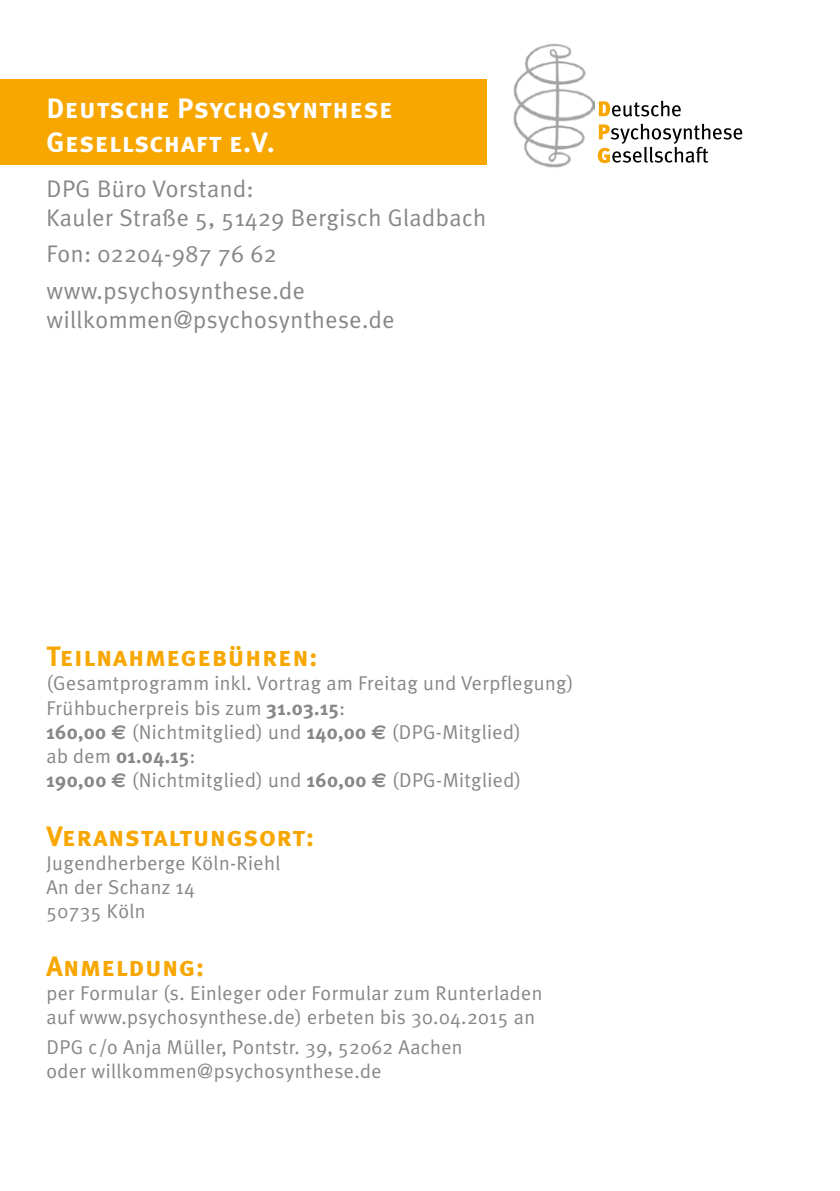
<style>
.page{position:relative;width:840px;height:1191px;background:#fff}
.page>*{position:absolute;margin:0;border:0;box-sizing:border-box;transform-origin:0 0}
.t1{font:28px "Meta Plus Bold Caps";letter-spacing:.02em;color:#f7a700}
.t2{font:28px/33.6px "Meta Plus Bold Caps";letter-spacing:.02em;color:#fff}
.t3{font:24px/28.8px "Meta Plus Normal";letter-spacing:.02em;color:#878787}
.t4{font:20px/24px "Meta Plus Normal";letter-spacing:.02em;color:#878787}
.t5{font:700 20px "Meta Plus";color:#878787}
.s1{font-family:"Meta Plus";font-weight:700}
.s2{font-family:"Euro Sans";font-weight:700}
.s3{font-family:"Meta Plus Normal";font-weight:400}
</style>
<div class="page">
<svg style="left:598px;top:101px;width:82px;height:16px"></svg>
<svg style="left:597px;top:124px;width:144px;height:39px"></svg>
<img style="left:513px;top:43px;width:81px;height:125px">
<div style="left:0;top:79px;width:486px;height:85px;background:#f7a700"></div>
<h1 class="t2" style="left:46px;top:92px;width:348px">Deutsche Psychosynthese<br>Gesellschaft e.V.</h1>
<p class="t3" style="left:46px;top:174px;width:441px">DPG Büro Vorstand:<br>Kauler Straße 5, 51429 Bergisch Gladbach</p>
<p class="t3" style="left:46px;top:235px;width:260px;line-height:36.8px">Fon: 02204-987 76 62 www.psychosynthese.de</p>
<p class="t3" style="left:46px;top:305px;width:349px">willkommen@psychosynthese.de</p>
<h1 class="t1" style="left:46px;top:640px;width:273px">Teilnahmegebühren:</h1>
<p class="t4" style="left:46px;top:671px;width:528px">(Gesamtprogramm inkl. Vortrag am Freitag und Verpflegung)<br>Frühbucherpreis bis zum <span class="s1">31.03.15</span>:<br><span class="s1">160,00</span> <span class="s2">€</span> (Nichtmitglied) und <span class="s1">140,00</span> <span class="s2">€</span> (DPG-Mitglied)</p>
<p class="t5" style="left:46px;top:744px;width:150px"><span class="s3">ab dem</span> 01.04.15<span class="s3">:</span></p>
<p class="t4" style="left:46px;top:767px;width:476px"><span class="s1">190,00</span> <span class="s2">€</span> (Nichtmitglied) und <span class="s1">160,00</span> <span class="s2">€</span> (DPG-Mitglied)</p>
<h1 class="t1" style="left:46px;top:819px;width:269px">Veranstaltungsort:</h1>
<p class="t4" style="left:46px;top:850px;width:235px">Jugendherberge Köln-Riehl<br>An der Schanz 14<br>50735 Köln</p>
<h1 class="t1" style="left:46px;top:950px;width:159px">Anmeldung:</h1>
<p class="t4" style="left:46px;top:981px;width:497px">per Formular (s. Einleger oder Formular zum Runterladen auf www.psychosynthese.de) erbeten bis 30.04.2015 an</p>
<p class="t4" style="left:46px;top:1034px;width:417px">DPG c/o Anja Müller, Pontstr. 39, 52062 Aachen oder willkommen@psychosynthese.de</p>
</div>
